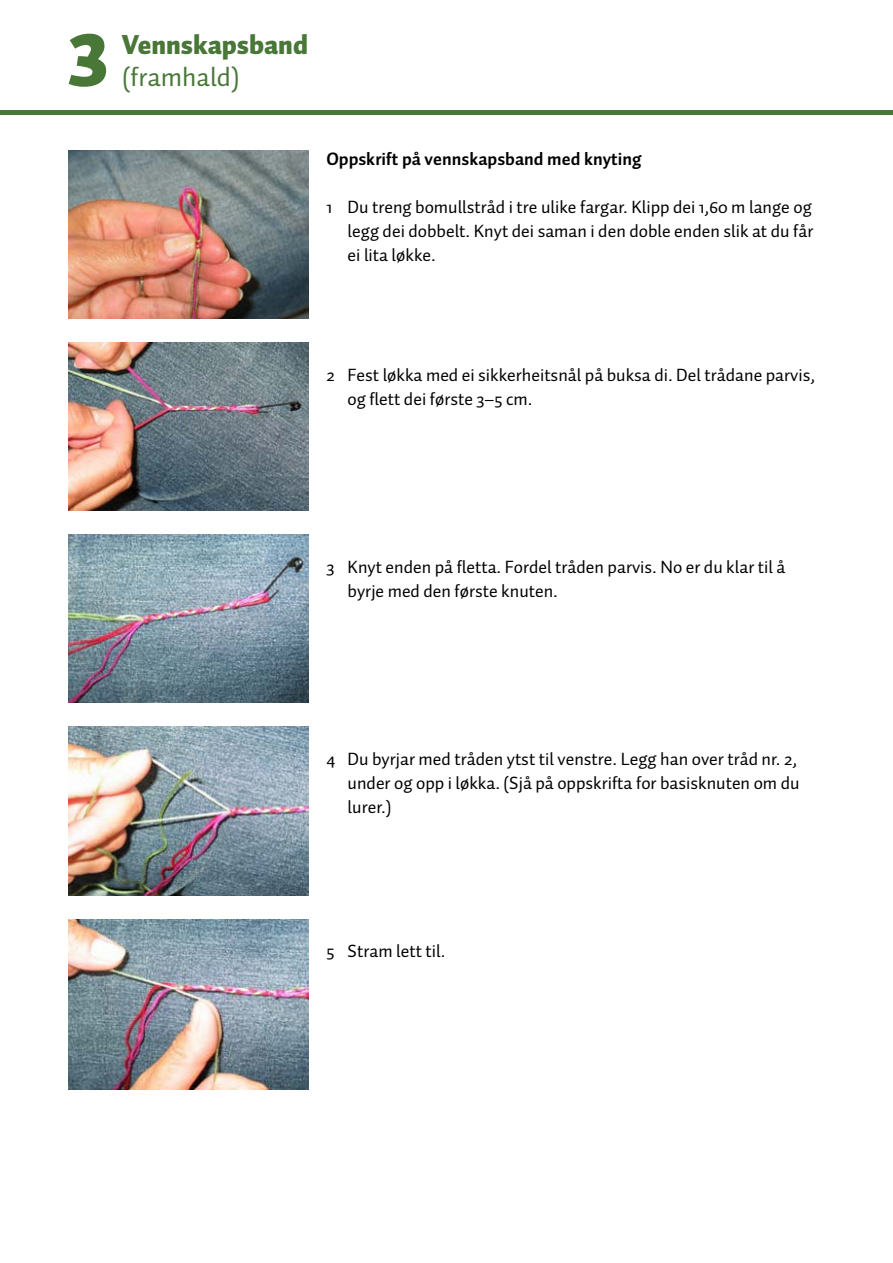
<style>
.page{position:relative;width:893px;height:1263px;background:#fff}
.page>*{position:absolute;margin:0;border:0;box-sizing:border-box;transform-origin:0 0}
.t1{font:900 73.2px "Auto Pro";color:#497738}
.t2{font:900 27px "Auto Pro";color:#497738}
.t3{font:27px "Auto Pro";color:#497738}
.t4{font:18px/24px "Auto Pro";color:#000}
.t5{font:700 18px "Auto Pro";color:#000}
</style>
<div class="page">
<hr style="left:0;top:111px;width:893px;height:4px;background:#497738">
<img style="left:68px;top:151px;width:240px;height:167px">
<img style="left:68px;top:342px;width:240px;height:168px">
<img style="left:68px;top:534px;width:240px;height:168px">
<img style="left:68px;top:726px;width:240px;height:170px">
<img style="left:68px;top:920px;width:240px;height:169px">
<p class="t1" style="left:67px;top:8px;width:43px">3</p>
<p class="t2" style="left:122px;top:25px;width:188px">Vennskapsband</p>
<p class="t3" style="left:122px;top:58px;width:119px">(framhald)</p>
<p class="t5" style="left:326px;top:146px;width:317px">Oppskrift på vennskapsband med knyting</p>
<p class="t4" style="left:348px;top:194px;width:467px;text-align:justify;text-indent:-21px">1 Du treng bomullstråd i tre ulike fargar. Klipp dei 1,60 m lange og legg dei dobbelt. Knyt dei saman i den doble enden slik at du får ei lita løkke.</p>
<p class="t4" style="left:348px;top:362px;width:469px;text-indent:-21px">2 Fest løkka med ei sikkerheitsnål på buksa di. Del trådane parvis, og flett dei første 3–5 cm.</p>
<p class="t4" style="left:348px;top:554px;width:439px;text-indent:-21px">3 Knyt enden på fletta. Fordel tråden parvis. No er du klar til å byrje med den første knuten.</p>
<p class="t4" style="left:348px;top:746px;width:453px;text-indent:-21px">4 Du byrjar med tråden ytst til venstre. Legg han over tråd nr. 2, under og opp i løkka. (Sjå på oppskrifta for basisknuten om du lurer.)</p>
<p class="t4" style="left:326px;top:938px;width:121px">5 Stram lett til.</p>
</div>
